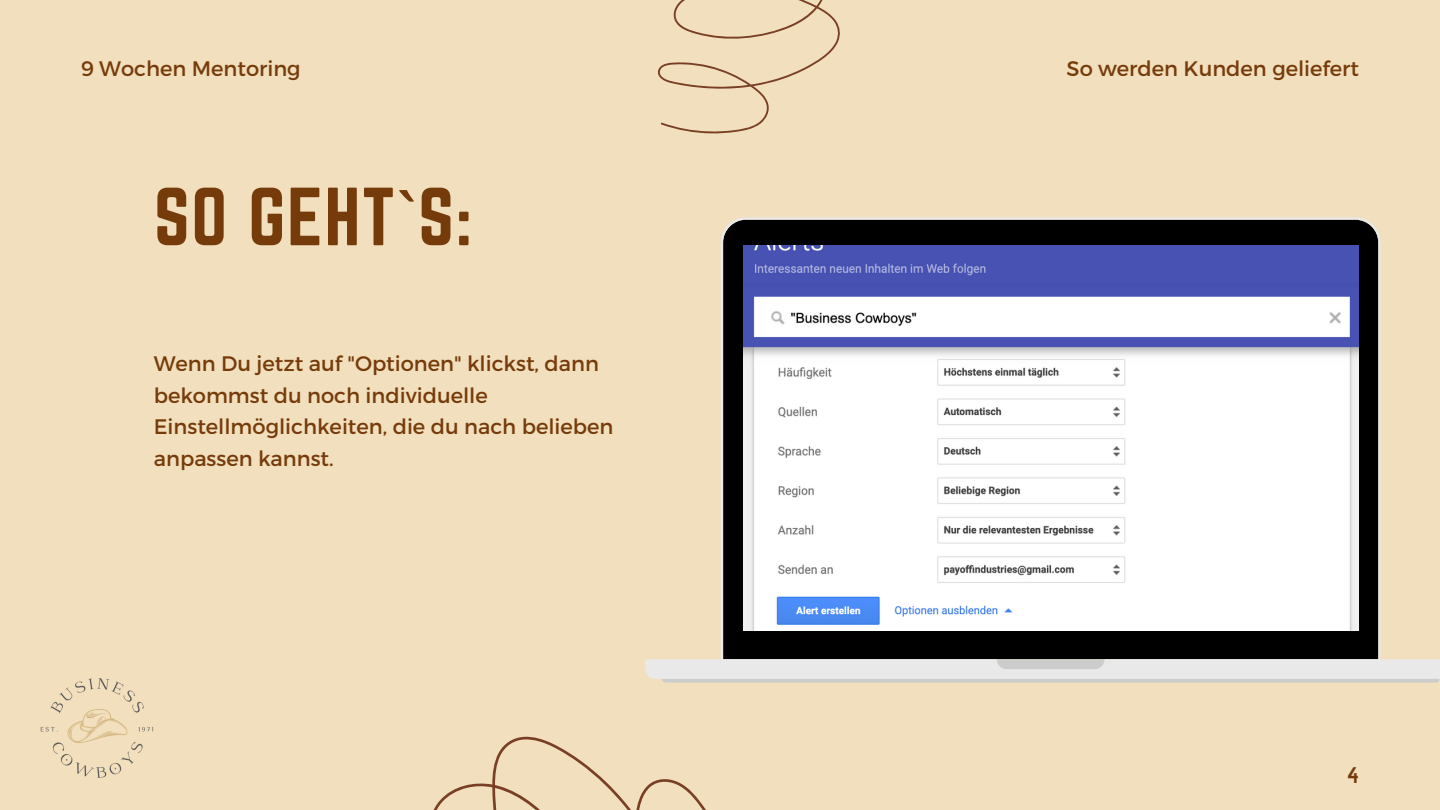
<style>
.page{position:relative;width:1440px;height:810px;background:#f1dfbd}
.page>*{position:absolute;margin:0;border:0;box-sizing:border-box;transform-origin:0 0}
.t1{font:72px "Norwester";letter-spacing:.02em;color:#763b0b}
.t2{font:21px/31.5px "Montserrat";color:#763b0b}
.t3{font:19.8px "Norwester";color:#763b0b}
.s1{font-family:"Noto Sans"}
</style>
<div class="page">
<svg style="left:645px;top:217px;width:795px;height:462px"></svg>
<svg style="left:997px;top:659px;width:107px;height:10px"></svg>
<svg style="left:662px;top:679px;width:777px;height:4px;background:#d0cec9"></svg>
<img style="left:743px;top:246px;width:615px;height:385px">
<svg style="left:658px;top:0;width:182px;height:134px"></svg>
<svg style="left:433px;top:736px;width:273px;height:74px"></svg>
<img style="left:40px;top:678px;width:114px;height:100px">
<p class="t2" style="left:81px;top:52px;width:221px">9 Wochen Mentoring</p>
<p class="t2" style="left:1067px;top:52px;width:294px">So werden Kunden geliefert</p>
<p class="t1" style="left:154px;top:173px;width:320px">SO GEHT<span class="s1">`</span>S:</p>
<p class="t2" style="left:154px;top:347px;width:461px">Wenn Du jetzt auf "Optionen" klickst, dann bekommst du noch individuelle Einstellmöglichkeiten, die du nach belieben anpassen kannst.</p>
<p class="t3" style="left:1347px;top:764px;width:13px">4</p>
</div>
